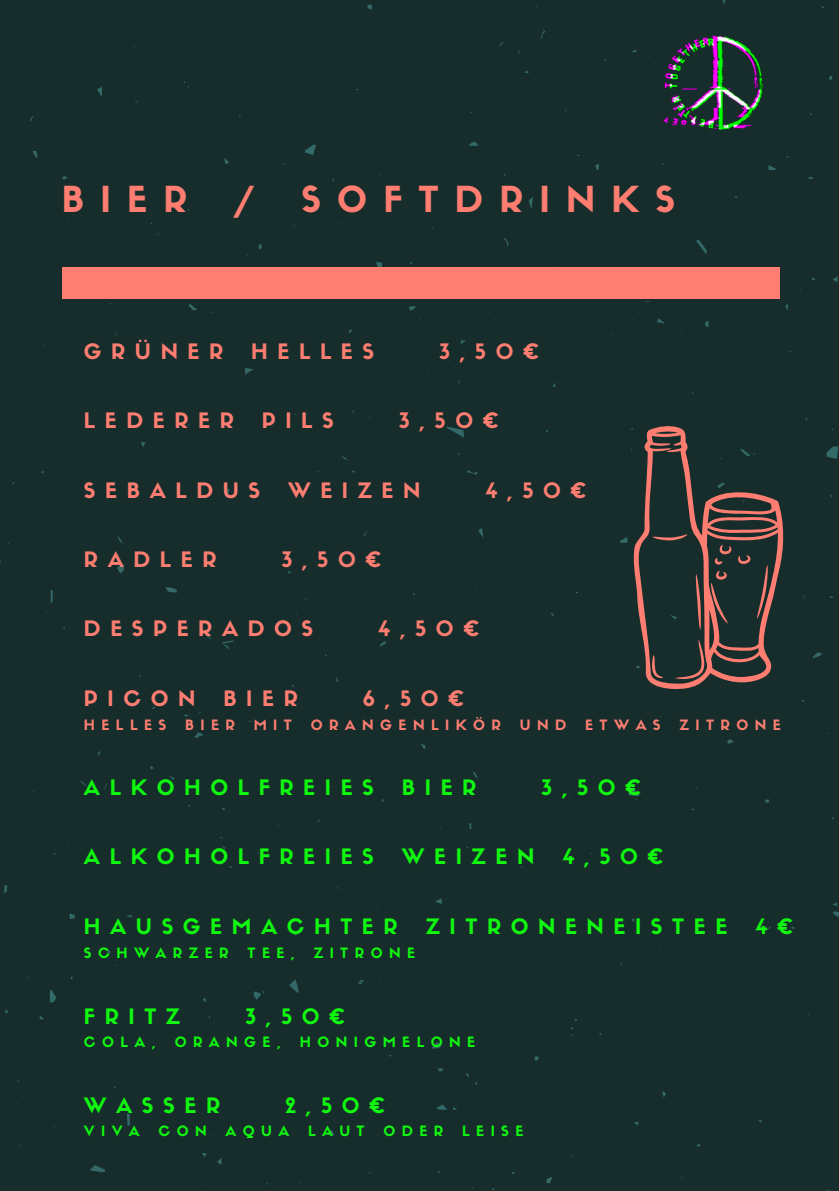
<style>
.page{position:relative;width:839px;height:1191px;background:#fff}
.page>*{position:absolute;margin:0;border:0;box-sizing:border-box;transform-origin:0 0}
.t1{font:35.2px "Sifonn Basic";letter-spacing:.46em;color:#ff7e71}
.t2{font:20.8px "Sifonn Basic";letter-spacing:.46em;color:#10f90f}
.t3{font:20.8px "Sifonn Basic";letter-spacing:.46em;color:#ff7e71}
.t4{font:14px "Sifonn Basic";letter-spacing:.46em;color:#10f90f}
.t5{font:14px "Sifonn Basic";letter-spacing:.46em;color:#ff7e71}
</style>
<div class="page">
<div style="left:0;top:0;width:838px;height:1191px;background:#162d2c"></div>
<svg style="left:97px;top:87px;width:5px;height:10px"></svg>
<svg style="left:81px;top:781px;width:6px;height:6px"></svg>
<svg style="left:117px;top:564px;width:7px;height:10px"></svg>
<svg style="left:4px;top:885px;width:3px;height:9px"></svg>
<svg style="left:203px;top:558px;width:4px;height:4px"></svg>
<svg style="left:217px;top:1158px;width:4px;height:6px"></svg>
<svg style="left:467px;top:470px;width:11px;height:5px"></svg>
<svg style="left:127px;top:1113px;width:3px;height:13px"></svg>
<svg style="left:469px;top:823px;width:2px;height:6px"></svg>
<svg style="left:90px;top:1165px;width:15px;height:7px"></svg>
<svg style="left:141px;top:442px;width:4px;height:5px"></svg>
<svg style="left:657px;top:318px;width:7px;height:6px"></svg>
<svg style="left:33px;top:151px;width:5px;height:7px"></svg>
<svg style="left:289px;top:979px;width:10px;height:14px"></svg>
<svg style="left:546px;top:1177px;width:6px;height:6px"></svg>
<svg style="left:258px;top:244px;width:4px;height:5px"></svg>
<svg style="left:812px;top:653px;width:9px;height:5px"></svg>
<svg style="left:51px;top:590px;width:2px;height:13px"></svg>
<svg style="left:528px;top:197px;width:5px;height:12px"></svg>
<svg style="left:222px;top:640px;width:12px;height:9px"></svg>
<svg style="left:194px;top:732px;width:9px;height:6px"></svg>
<svg style="left:478px;top:528px;width:5px;height:9px"></svg>
<svg style="left:330px;top:1130px;width:5px;height:5px"></svg>
<svg style="left:446px;top:422px;width:23px;height:16px"></svg>
<svg style="left:807px;top:176px;width:7px;height:3px"></svg>
<svg style="left:628px;top:789px;width:11px;height:11px"></svg>
<svg style="left:620px;top:537px;width:7px;height:6px"></svg>
<svg style="left:165px;top:587px;width:12px;height:6px"></svg>
<svg style="left:662px;top:1091px;width:4px;height:6px"></svg>
<svg style="left:469px;top:142px;width:9px;height:4px"></svg>
<svg style="left:460px;top:340px;width:6px;height:4px"></svg>
<svg style="left:70px;top:914px;width:5px;height:5px"></svg>
<svg style="left:421px;top:744px;width:4px;height:5px"></svg>
<svg style="left:438px;top:1068px;width:4px;height:4px"></svg>
<svg style="left:436px;top:1104px;width:11px;height:6px"></svg>
<svg style="left:409px;top:306px;width:7px;height:4px"></svg>
<svg style="left:634px;top:1121px;width:4px;height:5px"></svg>
<svg style="left:105px;top:949px;width:5px;height:5px"></svg>
<svg style="left:245px;top:368px;width:8px;height:6px"></svg>
<svg style="left:833px;top:277px;width:4px;height:5px"></svg>
<svg style="left:376px;top:262px;width:6px;height:5px"></svg>
<svg style="left:117px;top:535px;width:6px;height:9px"></svg>
<svg style="left:224px;top:158px;width:5px;height:6px"></svg>
<svg style="left:534px;top:1056px;width:5px;height:5px"></svg>
<svg style="left:202px;top:1153px;width:5px;height:4px"></svg>
<svg style="left:595px;top:164px;width:4px;height:6px"></svg>
<svg style="left:504px;top:238px;width:4px;height:8px"></svg>
<svg style="left:696px;top:239px;width:11px;height:15px"></svg>
<svg style="left:727px;top:739px;width:6px;height:5px"></svg>
<svg style="left:205px;top:633px;width:6px;height:7px"></svg>
<svg style="left:768px;top:156px;width:21px;height:14px"></svg>
<svg style="left:431px;top:1042px;width:10px;height:7px"></svg>
<svg style="left:367px;top:5px;width:5px;height:5px"></svg>
<svg style="left:358px;top:980px;width:5px;height:4px"></svg>
<svg style="left:473px;top:772px;width:5px;height:6px"></svg>
<svg style="left:832px;top:902px;width:6px;height:15px"></svg>
<svg style="left:305px;top:144px;width:11px;height:11px"></svg>
<svg style="left:380px;top:641px;width:5px;height:5px"></svg>
<svg style="left:62px;top:176px;width:6px;height:4px"></svg>
<svg style="left:224px;top:488px;width:6px;height:7px"></svg>
<svg style="left:189px;top:304px;width:8px;height:6px"></svg>
<svg style="left:826px;top:446px;width:12px;height:13px"></svg>
<svg style="left:253px;top:991px;width:11px;height:9px"></svg>
<svg style="left:764px;top:799px;width:5px;height:4px"></svg>
<svg style="left:435px;top:898px;width:7px;height:6px"></svg>
<svg style="left:47px;top:989px;width:9px;height:14px"></svg>
<svg style="left:541px;top:28px;width:4px;height:11px"></svg>
<svg style="left:829px;top:76px;width:3px;height:4px"></svg>
<svg style="left:705px;top:321px;width:3px;height:6px"></svg>
<div style="left:62px;top:267px;width:717px;height:32px;background:#ff7e71"></div>
<img style="left:660px;top:35px;width:103px;height:98px">
<svg style="left:633px;top:426px;width:151px;height:263px"></svg>
<svg style="left:756px;top:565px;width:12px;height:54px"></svg>
<svg style="left:738px;top:555px;width:12px;height:9px"></svg>
<svg style="left:675px;top:640px;width:29px;height:39px"></svg>
<svg style="left:647px;top:532px;width:85px;height:98px"></svg>
<svg style="left:651px;top:655px;width:18px;height:23px"></svg>
<h1 class="t1" style="left:62px;top:186px;width:127px">BIER</h1>
<h1 class="t1" style="left:234px;top:186px;width:21px">/</h1>
<h1 class="t1" style="left:301px;top:186px;width:375px">SOFTDRINKS</h1>
<p class="t3" style="left:84px;top:343px;width:141px">GRÜNER</p>
<p class="t3" style="left:251px;top:343px;width:124px">HELLES</p>
<p class="t3" style="left:439px;top:343px;width:101px">3,50€</p>
<p class="t3" style="left:84px;top:413px;width:151px">LEDERER</p>
<p class="t3" style="left:262px;top:413px;width:73px">PILS</p>
<p class="t3" style="left:398px;top:413px;width:101px">3,50€</p>
<p class="t3" style="left:84px;top:482px;width:178px">SEBALDUS</p>
<p class="t3" style="left:288px;top:482px;width:134px">WEIZEN</p>
<p class="t3" style="left:485px;top:482px;width:103px">4,50€</p>
<p class="t3" style="left:84px;top:551px;width:134px">RADLER</p>
<p class="t3" style="left:281px;top:551px;width:101px">3,50€</p>
<p class="t3" style="left:84px;top:621px;width:231px">DESPERADOS</p>
<p class="t3" style="left:378px;top:621px;width:103px">4,50€</p>
<p class="t3" style="left:84px;top:691px;width:113px">PICON</p>
<p class="t3" style="left:223px;top:691px;width:76px">BIER</p>
<p class="t3" style="left:362px;top:691px;width:103px">6,50€</p>
<p class="t5" style="left:84px;top:719px;width:84px">HELLES</p>
<p class="t5" style="left:185px;top:719px;width:51px">BIER</p>
<p class="t5" style="left:254px;top:719px;width:40px">MIT</p>
<p class="t5" style="left:311px;top:719px;width:192px">ORANGENLIKÖR</p>
<p class="t5" style="left:520px;top:719px;width:48px">UND</p>
<p class="t5" style="left:585px;top:719px;width:77px">ETWAS</p>
<p class="t5" style="left:679px;top:719px;width:103px">ZITRONE</p>
<p class="t2" style="left:84px;top:779px;width:291px">ALKOHOLFREIES</p>
<p class="t2" style="left:402px;top:779px;width:76px">BIER</p>
<p class="t2" style="left:541px;top:779px;width:101px">3,50€</p>
<p class="t2" style="left:84px;top:849px;width:291px">ALKOHOLFREIES</p>
<p class="t2" style="left:402px;top:849px;width:134px">WEIZEN</p>
<p class="t2" style="left:562px;top:849px;width:103px">4,50€</p>
<p class="t2" style="left:84px;top:919px;width:315px">HAUSGEMACHTER</p>
<p class="t2" style="left:425px;top:919px;width:303px">ZITRONENEISTEE</p>
<p class="t2" style="left:755px;top:919px;width:39px">4 €</p>
<p class="t4" style="left:84px;top:947px;width:146px">SCHWARZER</p>
<p class="t4" style="left:247px;top:947px;width:49px">TEE,</p>
<p class="t4" style="left:314px;top:947px;width:103px">ZITRONE</p>
<p class="t2" style="left:84px;top:1008px;width:98px">FRITZ</p>
<p class="t2" style="left:245px;top:1008px;width:101px">3,50€</p>
<p class="t4" style="left:84px;top:1036px;width:73px">COLA,</p>
<p class="t4" style="left:175px;top:1036px;width:108px">ORANGE,</p>
<p class="t4" style="left:300px;top:1036px;width:177px">HONIGMELONE</p>
<p class="t2" style="left:84px;top:1097px;width:138px">WASSER</p>
<p class="t2" style="left:285px;top:1097px;width:101px">2,50€</p>
<p class="t4" style="left:84px;top:1126px;width:57px">VIVA</p>
<p class="t4" style="left:158px;top:1126px;width:50px">CON</p>
<p class="t4" style="left:225px;top:1126px;width:65px">AQUA</p>
<p class="t4" style="left:308px;top:1126px;width:58px">LAUT</p>
<p class="t4" style="left:383px;top:1126px;width:61px">ODER</p>
<p class="t4" style="left:462px;top:1126px;width:63px">LEISE</p>
</div>
